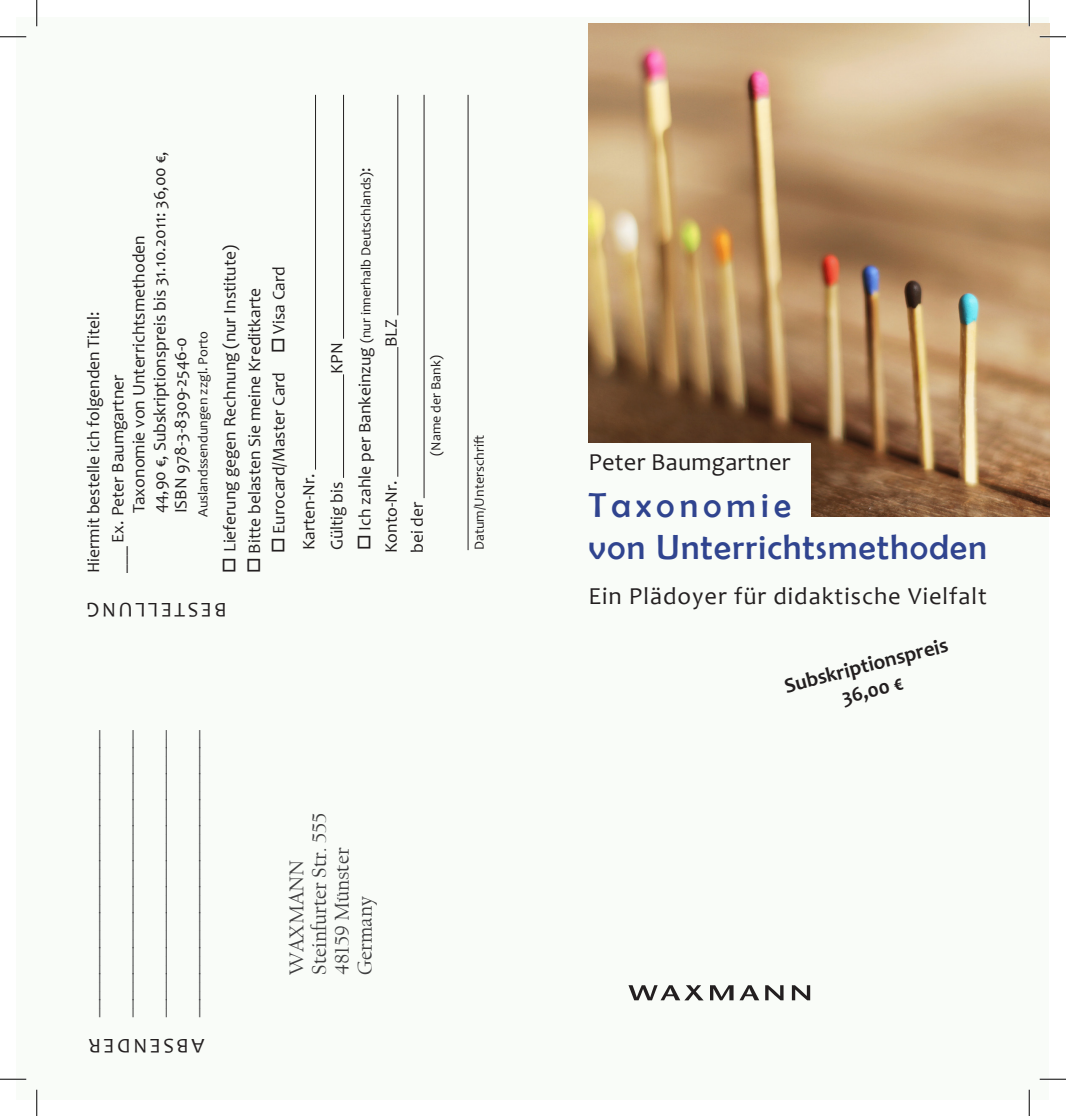
<style>
.page{position:relative;width:1066px;height:1116px;background:#fff}
.page>*{position:absolute;margin:0;border:0;box-sizing:border-box;transform-origin:0 0}
.t1{font:35px/42px "Berlin Sans FB";letter-spacing:.04em;color:#30448f}
.t2{font:24.5px "Candara";letter-spacing:.04em;color:#231f20}
.t3{font:24.5px "Candara";letter-spacing:.01em;color:#231f20}
.t4{font:21px/22.8px "Californian FB";color:#3e3e3f}
.t5{font:700 21px/25.2px "Candara";color:#231f20;text-align:center}
.t6{font:21px "Candara";letter-spacing:.12em;color:#231f20}
.t7{font:17.5px/21px "Candara";color:#231f20}
.t8{font:15.75px/33.2px "Gill Sans";color:#3e3e3f;text-align:justify}
.t9{font:14px "Candara";color:#231f20}
.s1{font-size:17.5px}
</style>
<div class="page">
<div style="left:17px;top:17px;width:1032px;height:1081px;background:#f9fcf8"></div>
<hr style="left:315px;top:95px;width:1px;height:374px;background:#231f20">
<hr style="left:343px;top:374px;width:1px;height:104px;background:#231f20">
<hr style="left:343px;top:95px;width:1px;height:243px;background:#231f20">
<hr style="left:397px;top:347px;width:1px;height:129px;background:#231f20">
<hr style="left:397px;top:95px;width:1px;height:220px;background:#231f20">
<hr style="left:424px;top:95px;width:1px;height:403px;background:#231f20">
<hr style="left:468px;top:95px;width:1px;height:455px;background:#231f20">
<img style="left:588px;top:23px;width:461px;height:493px">
<div style="left:565px;top:443px;width:245px;height:87px;background:#f9fcf8"></div>
<svg style="left:710px;top:985px;width:23px;height:15px"></svg>
<svg style="left:739px;top:985px;width:20px;height:15px"></svg>
<svg style="left:765px;top:985px;width:18px;height:15px"></svg>
<svg style="left:792px;top:985px;width:18px;height:15px"></svg>
<svg style="left:628px;top:985px;width:75px;height:15px"></svg>
<hr style="left:0;top:36px;width:26px;height:2px;background:#fff">
<hr style="left:1039px;top:36px;width:27px;height:2px;background:#fff">
<hr style="left:0;top:1077px;width:26px;height:3px;background:#fff">
<hr style="left:1039px;top:1077px;width:27px;height:3px;background:#fff">
<hr style="left:36px;top:0;width:2px;height:26px;background:#fff">
<hr style="left:36px;top:1089px;width:2px;height:26px;background:#fff">
<hr style="left:1028px;top:0;width:2px;height:26px;background:#fff">
<hr style="left:1028px;top:1089px;width:2px;height:26px;background:#fff">
<svg style="left:0;top:36px;width:26px;height:1px"></svg>
<svg style="left:1039px;top:36px;width:27px;height:1px"></svg>
<svg style="left:0;top:1078px;width:26px;height:1px"></svg>
<svg style="left:1039px;top:1078px;width:27px;height:1px"></svg>
<svg style="left:36px;top:0;width:1px;height:26px"></svg>
<svg style="left:36px;top:1089px;width:1px;height:26px"></svg>
<svg style="left:1029px;top:0;width:1px;height:26px"></svg>
<svg style="left:1029px;top:1089px;width:1px;height:26px"></svg>
<p class="t7" style="left:128px;top:513px;width:364px;rotate:-90deg">Taxonomie von Unterrichtsmethoden<br>44,90 €, Subskriptionspreis bis 31.10.2011: 36,00 €,<br>ISBN 978-3-8309-2546-0</p>
<p class="t7" style="left:81px;top:573px;width:263px;line-height:24.5px;rotate:-90deg">Hiermit bestelle ich folgenden Titel: ___ Ex. Peter Baumgartner</p>
<p class="t9" style="left:194px;top:517px;width:187px;rotate:-90deg">Auslandssendungen zzgl. Porto</p>
<p class="t7" style="left:219px;top:573px;width:330px;rotate:-90deg">□ Lieferung gegen Rechnung (nur Institute)</p>
<p class="t7" style="left:244px;top:573px;width:286px;rotate:-90deg">□ Bitte belasten Sie meine Kreditkarte</p>
<p class="t7" style="left:264px;top:553px;width:288px;line-height:29.8px;rotate:-90deg">□ Eurocard/Master Card □ Visa Card<br>Karten-Nr.</p>
<p class="t6" style="left:227px;top:623px;width:142px;rotate:-180deg">BESTELLUNG</p>
<p class="t7" style="left:326px;top:374px;width:33px;rotate:-90deg">KPN</p>
<p class="t7" style="left:326px;top:550px;width:70px;rotate:-90deg">Gültig bis</p>
<p class="t9" style="left:357px;top:550px;width:384px;rotate:-90deg">□ <span class="s1">Ich zahle per Bankeinzug</span> (nur innerhalb Deutschlands)<span class="s1">:</span></p>
<p class="t7" style="left:380px;top:347px;width:29px;rotate:-90deg">BLZ</p>
<p class="t7" style="left:380px;top:553px;width:74px;rotate:-90deg">Konto-Nr.</p>
<p class="t9" style="left:427px;top:455px;width:102px;rotate:-90deg">(Name der Bank)</p>
<p class="t7" style="left:406px;top:553px;width:53px;rotate:-90deg">bei der</p>
<p class="t9" style="left:470px;top:550px;width:117px;rotate:-90deg">Datum/Unterschrift</p>
<p class="t8" style="left:76px;top:1016px;width:289px;rotate:-90deg">_________________________________ _________________________________ _________________________________ _________________________________</p>
<p class="t6" style="left:204px;top:1058px;width:117px;rotate:-180deg">ABSENDER</p>
<p class="t4" style="left:285px;top:974px;width:164px;rotate:-90deg">WAXMANN<br>Steinfurter Str. 555<br>48159 Münster<br>Germany</p>
<h2 class="t3" style="left:588px;top:447px;width:204px">Peter Baumgartner</h2>
<h1 class="t1" style="left:588px;top:484px;width:400px">Taxonomie<br>von Unterrichtsmethoden</h1>
<h2 class="t2" style="left:588px;top:580px;width:400px">Ein Plädoyer für didaktische Vielfalt</h2>
<p class="t5" style="left:781px;top:673px;width:170px;rotate:-14deg">Subskriptionspreis<br>36,00 €</p>
</div>
